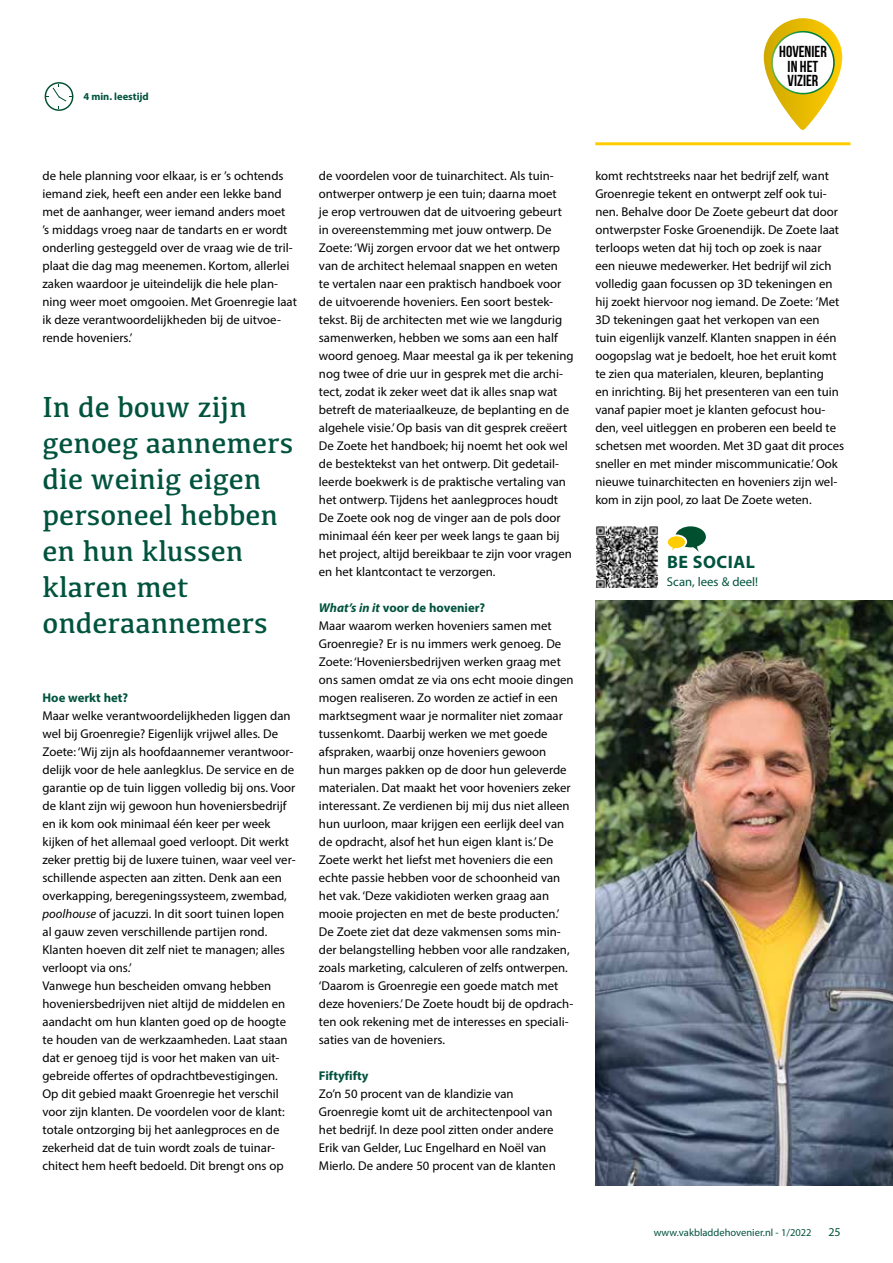
<style>
.page{position:relative;width:893px;height:1263px;background:#fff}
.page>*{position:absolute;margin:0;border:0;box-sizing:border-box;transform-origin:0 0}
.t1{font:30px/36px "Kefa";color:#00533d}
.t2{font:700 18px "Myriad Pro";letter-spacing:.03em;color:#00533d}
.t3{font:15.9px/14.7px "Bebas Neue";color:#000;text-align:center}
.t4{font:12.75px/18px "Myriad Pro";color:#000}
.t5{font:700 12.75px "Myriad Pro";color:#00533d}
.t6{font:12.75px "Myriad Pro";color:#00533d}
.t7{font:12px "Myriad Pro";color:#00533d}
.t8{font:10.5px "Myriad Pro";color:#00533d}
.t9{font:700 10.5px "Myriad Pro";color:#00533d}
.s1{font-style:italic}
.s2{font-weight:700;font-style:italic;color:#00533d}
.s3{font-weight:700;color:#00533d}
</style>
<div class="page">
<hr style="left:595px;top:142px;width:255px;height:3px;background:#fc0">
<svg style="left:45px;top:82px;width:28px;height:29px"></svg>
<svg style="left:764px;top:18px;width:78px;height:112px"></svg>
<img style="left:595px;top:600px;width:298px;height:585px">
<img style="left:596px;top:526px;width:63px;height:61px">
<svg style="left:668px;top:526px;width:38px;height:26px"></svg>
<p class="t9" style="left:83px;top:90px;width:67px">4 min. leestijd</p>
<p class="t3" style="left:779px;top:44px;width:49px">HOVENIER<br>IN HET<br>VIZIER</p>
<p class="t4" style="left:43px;top:167px;width:256px">de hele planning voor elkaar, is er ’s ochtends iemand ziek, heeft een ander een lekke band met de aanhanger, weer iemand anders moet<br>’s middags vroeg naar de tandarts en er wordt onderling gesteggeld over de vraag wie de tril&shy;plaat die dag mag meenemen. Kortom, allerlei zaken waardoor je uiteindelijk die hele plan&shy;ning weer moet omgooien. Met Groenregie laat ik deze verantwoordelijkheden bij de uitvoe&shy;rende hoveniers.’</p>
<h1 class="t1" style="left:43px;top:388px;width:252px">In de bouw zijn genoeg aannemers die weinig eigen personeel hebben en hun klussen klaren met onderaannemers</h1>
<p class="t5" style="left:43px;top:689px;width:87px">Hoe werkt het?</p>
<p class="t4" style="left:43px;top:707px;width:255px">Maar welke verantwoordelijkheden liggen dan wel bij Groenregie? Eigenlijk vrijwel alles. De Zoete: ‘Wij zijn als hoofdaannemer verantwoor&shy;delijk voor de hele aanlegklus. De service en de garantie op de tuin liggen volledig bij ons. Voor de klant zijn wij gewoon hun hoveniersbedrijf en ik kom ook minimaal één keer per week kijken of het allemaal goed verloopt. Dit werkt zeker prettig bij de luxere tuinen, waar veel ver&shy;schillende aspecten aan zitten. Denk aan een overkapping, beregeningssysteem, zwembad, <span class="s1">poolhouse</span> of jacuzzi. In dit soort tuinen lopen al gauw zeven verschillende partijen rond.<br>Klanten hoeven dit zelf niet te managen; alles verloopt via ons.’<br>Vanwege hun bescheiden omvang hebben hoveniersbedrijven niet altijd de middelen en aandacht om hun klanten goed op de hoogte te houden van de werkzaamheden. Laat staan dat er genoeg tijd is voor het maken van uit&shy;gebreide offertes of opdrachtbevestigingen.<br>Op dit gebied maakt Groenregie het verschil voor zijn klanten. De voordelen voor de klant: totale ontzorging bij het aanlegproces en de zekerheid dat de tuin wordt zoals de tuinar&shy;chitect hem heeft bedoeld. Dit brengt ons op</p>
<p class="t4" style="left:319px;top:167px;width:256px">de voordelen voor de tuinarchitect. Als tuin&shy;ontwerper ontwerp je een tuin; daarna moet<br>je erop vertrouwen dat de uitvoering gebeurt in overeenstemming met jouw ontwerp. De Zoete: ‘Wij zorgen ervoor dat we het ontwerp van de architect helemaal snappen en weten<br>te vertalen naar een praktisch handboek voor de uitvoerende hoveniers. Een soort bestek&shy;tekst. Bij de architecten met wie we langdurig samenwerken, hebben we soms aan een half woord genoeg. Maar meestal ga ik per tekening nog twee of drie uur in gesprek met die archi&shy;tect, zodat ik zeker weet dat ik alles snap wat betreft de materiaalkeuze, de beplanting en de algehele visie.’ Op basis van dit gesprek creëert De Zoete het handboek; hij noemt het ook wel de bestektekst van het ontwerp. Dit gedetail&shy;leerde boekwerk is de praktische vertaling van het ontwerp. Tijdens het aanlegproces houdt De Zoete ook nog de vinger aan de pols door minimaal één keer per week langs te gaan bij het project, altijd bereikbaar te zijn voor vragen en het klantcontact te verzorgen.</p>
<p class="t4" style="left:319px;top:599px;width:256px"><span class="s2">What’s in it</span> <span class="s3">voor de hovenier?<br></span>Maar waarom werken hoveniers samen met Groenregie? Er is nu immers werk genoeg. De Zoete: ‘Hoveniersbedrijven werken graag met ons samen omdat ze via ons echt mooie dingen mogen realiseren. Zo worden ze actief in een marktsegment waar je normaliter niet zomaar tussenkomt. Daarbij werken we met goede afspraken, waarbij onze hoveniers gewoon<br>hun marges pakken op de door hun geleverde materialen. Dat maakt het voor hoveniers zeker interessant. Ze verdienen bij mij dus niet alleen hun uurloon, maar krijgen een eerlijk deel van de opdracht, alsof het hun eigen klant is.’ De Zoete werkt het liefst met hoveniers die een echte passie hebben voor de schoonheid van het vak. ‘Deze vakidioten werken graag aan mooie projecten en met de beste producten.’ De Zoete ziet dat deze vakmensen soms min&shy;der belangstelling hebben voor alle randzaken, zoals marketing, calculeren of zelfs ontwerpen. ‘Daarom is Groenregie een goede match met deze hoveniers.’ De Zoete houdt bij de opdrach&shy;ten ook rekening met de interesses en speciali&shy;saties van de hoveniers.</p>
<p class="t5" style="left:319px;top:1068px;width:51px">Fiftyfifty</p>
<p class="t4" style="left:319px;top:1085px;width:238px">Zo’n 50 procent van de klandizie van Groenregie komt uit de architectenpool van het bedrijf. In deze pool zitten onder andere Erik van Gelder, Luc Engelhard en Noël van Mierlo. De andere 50 procent van de klanten</p>
<p class="t4" style="left:595px;top:167px;width:250px">komt rechtstreeks naar het bedrijf zelf, want Groenregie tekent en ontwerpt zelf ook tui&shy;nen. Behalve door De Zoete gebeurt dat door ontwerpster Foske Groenendijk. De Zoete laat terloops weten dat hij toch op zoek is naar een nieuwe medewerker. Het bedrijf wil zich volledig gaan focussen op 3D tekeningen en hij zoekt hiervoor nog iemand. De Zoete: ’Met 3D tekeningen gaat het verkopen van een<br>tuin eigenlijk vanzelf. Klanten snappen in één oogopslag wat je bedoelt, hoe het eruit komt te zien qua materialen, kleuren, beplanting<br>en inrichting. Bij het presenteren van een tuin vanaf papier moet je klanten gefocust hou&shy;den, veel uitleggen en proberen een beeld te schetsen met woorden. Met 3D gaat dit proces sneller en met minder miscommunicatie.’ Ook nieuwe tuinarchitecten en hoveniers zijn wel&shy;kom in zijn pool, zo laat De Zoete weten.</p>
<h2 class="t2" style="left:667px;top:550px;width:89px">BE SOCIAL</h2>
<p class="t6" style="left:667px;top:574px;width:93px">Scan, lees &amp; deel!</p>
<p class="t8" style="left:654px;top:1226px;width:159px">www.vakbladdehovenier.nl - 1/2022</p>
<p class="t7" style="left:828px;top:1224px;width:14px">25</p>
</div>
